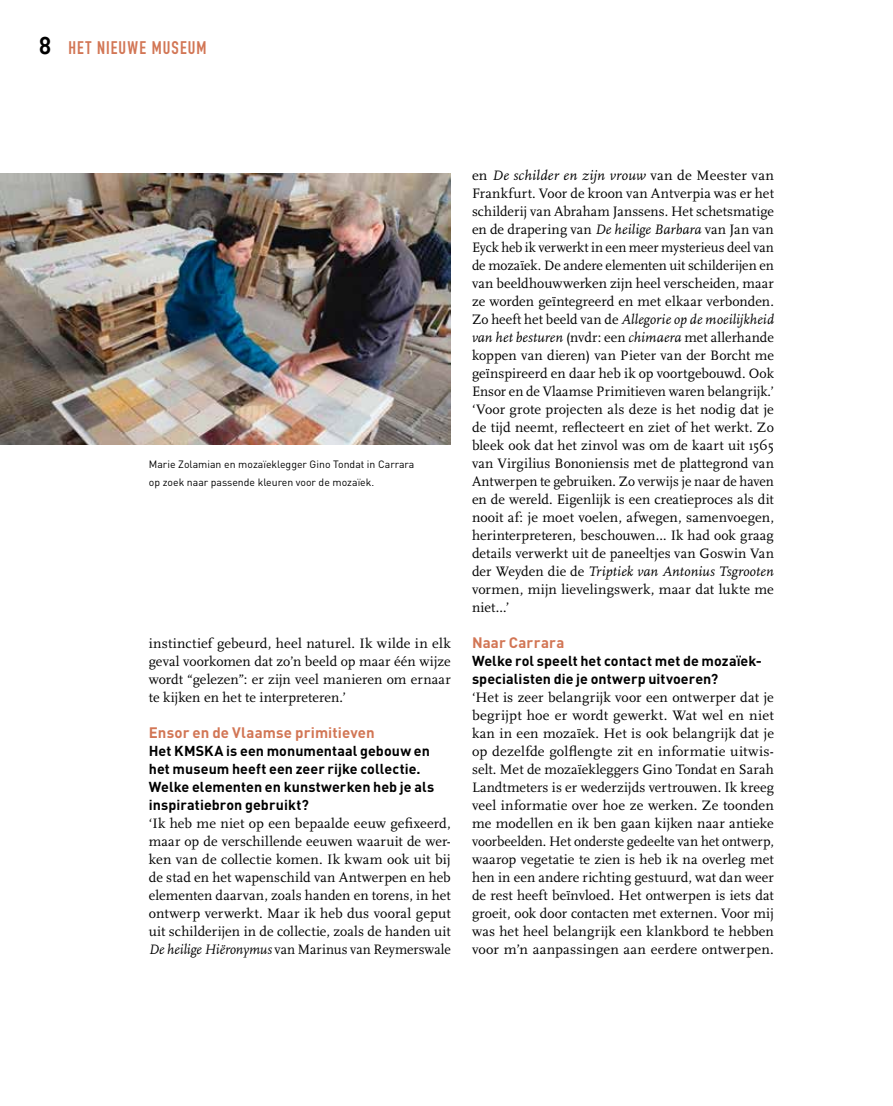
<style>
.page{position:relative;width:893px;height:1106px;background:#fff}
.page>*{position:absolute;margin:0;border:0;box-sizing:border-box;transform-origin:0 0}
.t1{font:18px "DIN Engschrift";letter-spacing:.065em;color:#d27655}
.t2{font:700 15px "DIN";letter-spacing:.01em;color:#d27655}
.t3{font:14.25px/18px "Scala";letter-spacing:.005em;color:#000;text-align:justify}
.t4{font:700 14.25px/18px "DIN";letter-spacing:.005em;color:#000}
.t5{font:10.5px/18px "DIN";color:#000}
.s1{font-family:"Memphis";font-weight:700;font-size:24px;color:#000}
.s2{font-style:italic}
</style>
<div class="page">
<img style="left:0;top:173px;width:451px;height:272px">
<p class="t1" style="left:39px;top:37px;width:169px"><span class="s1">8</span> HET NIEUWE MUSEUM</p>
<p class="t5" style="left:149px;top:455px;width:267px">Marie Zolamian en mozaïeklegger Gino Tondat in Carrara op zoek naar passende kleuren voor de mozaïek.</p>
<p class="t3" style="left:149px;top:634px;width:303px">instinctief gebeurd, heel naturel. Ik wilde in elk geval voorkomen dat zo’n beeld op maar één wijze wordt “gelezen”: er zijn veel manieren om ernaar te kijken en het te interpreteren.’</p>
<p class="t2" style="left:149px;top:723px;width:227px">Ensor en de Vlaamse primitieven</p>
<p class="t4" style="left:149px;top:741px;width:287px">Het KMSKA is een monumentaal gebouw en het museum heeft een zeer rijke collectie.<br>Welke elementen en kunstwerken heb je als inspiratiebron gebruikt?</p>
<p class="t3" style="left:149px;top:814px;width:303px">‘Ik heb me niet op een bepaalde eeuw gefixeerd, maar op de verschillende eeuwen waaruit de wer&shy;ken van de collectie komen. Ik kwam ook uit bij de stad en het wapenschild van Antwerpen en heb elementen daarvan, zoals handen en torens, in het ontwerp verwerkt. Maar ik heb dus vooral geput uit schilderijen in de collectie, zoals de handen uit <span class="s2">De heilige Hiëronymus</span> van Marinus van Reymerswale</p>
<p class="t3" style="left:472px;top:166px;width:303px">en <span class="s2">De schilder en zijn vrouw</span> van de Meester van Frankfurt. Voor de kroon van Antverpia was er het schilderij van Abraham Janssens. Het schetsmatige en de drapering van <span class="s2">De heilige Barbara</span> van Jan van Eyck heb ik verwerkt in een meer mysterieus deel van de mozaïek. De andere elementen uit schilderijen en van beeldhouwwerken zijn heel verscheiden, maar ze worden geïntegreerd en met elkaar verbonden.<br>Zo heeft het beeld van de <span class="s2">Allegorie op de moeilijkheid van het besturen</span> (nvdr: een <span class="s2">chimaera</span> met allerhande koppen van dieren) van Pieter van der Borcht me geïnspireerd en daar heb ik op voortgebouwd. Ook Ensor en de Vlaamse Primitieven waren belangrijk.’ ‘Voor grote projecten als deze is het nodig dat je de tijd neemt, reflecteert en ziet of het werkt. Zo bleek ook dat het zinvol was om de kaart uit 1565 van Virgilius Bononiensis met de plattegrond van Antwerpen te gebruiken. Zo verwijs je naar de haven en de wereld. Eigenlijk is een creatieproces als dit nooit af: je moet voelen, afwegen, samenvoegen, herinterpreteren, beschouwen… Ik had ook graag details verwerkt uit de paneeltjes van Goswin Van der Weyden die de <span class="s2">Triptiek van Antonius Tsgrooten </span>vormen, mijn lievelingswerk, maar dat lukte me niet…’</p>
<p class="t2" style="left:472px;top:633px;width:94px">Naar Carrara</p>
<p class="t4" style="left:472px;top:651px;width:291px">Welke rol speelt het contact met de mozaïek&shy;specialisten die je ontwerp uitvoeren?</p>
<p class="t3" style="left:472px;top:688px;width:303px">‘Het is zeer belangrijk voor een ontwerper dat je begrijpt hoe er wordt gewerkt. Wat wel en niet kan in een mozaïek. Het is ook belangrijk dat je op dezelfde golflengte zit en informatie uitwis&shy;selt. Met de mozaïekleggers Gino Tondat en Sarah Landtmeters is er wederzijds vertrouwen. Ik kreeg veel informatie over hoe ze werken. Ze toonden me modellen en ik ben gaan kijken naar antieke voorbeelden. Het onderste gedeelte van het ontwerp, waarop vegetatie te zien is heb ik na overleg met hen in een andere richting gestuurd, wat dan weer de rest heeft beïnvloed. Het ontwerpen is iets dat groeit, ook door contacten met externen. Voor mij was het heel belangrijk een klankbord te hebben voor m’n aanpassingen aan eerdere ontwerpen.</p>
</div>
